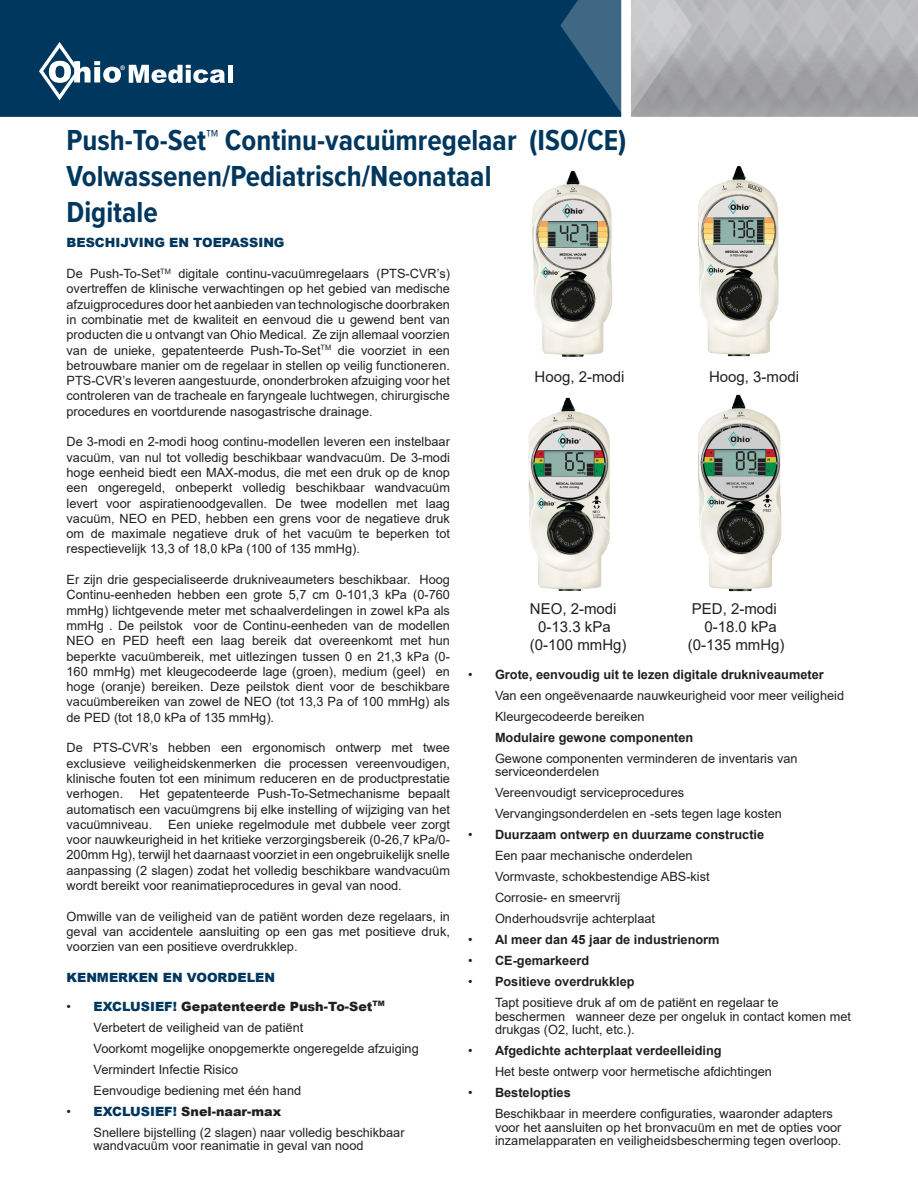
<style>
.page{position:relative;width:918px;height:1188px;background:#fff}
.page>*{position:absolute;margin:0;border:0;box-sizing:border-box;transform-origin:0 0}
.t1{font:700 30px "Proxima Nova Cond";color:#00375e}
.t2{font:15px "Arial";color:#231f20}
.t3{font:12.75px/15.3px "Arial";color:#231f20;text-align:justify}
.t4{font:700 12.75px "Arial";color:#231f20}
.t5{font:900 12.75px "Arial";color:#231f20}
.t6{font:900 12.75px "Arial";color:#00375e}
.t7{font:700 6.15px "Arial";color:#fff}
.s1{font-weight:400}
.s2{color:#00375e}
</style>
<div class="page">
<div style="left:0;top:0;width:560px;height:117px;background:#00375e"></div>
<svg style="left:560px;top:0;width:358px;height:117px;background:#99a1a9"></svg>
<svg style="left:129px;top:65px;width:96px;height:18px"></svg>
<div style="left:228px;top:65px;width:5px;height:18px;background:#fff"></div>
<svg style="left:39px;top:42px;width:82px;height:58px"></svg>
<img style="left:532px;top:170px;width:81px;height:187px">
<img style="left:698px;top:166px;width:81px;height:191px">
<img style="left:528px;top:397px;width:82px;height:194px">
<img style="left:698px;top:394px;width:84px;height:198px">
<p class="t7" style="left:121px;top:64px;width:6px">®</p>
<p class="t1" style="left:67px;top:118px;width:561px">Push-To-Set™ Continu-vacuümregelaar (ISO/CE)</p>
<p class="t1" style="left:67px;top:154px;width:426px">Volwassenen/Pediatrisch/Neonataal</p>
<p class="t1" style="left:67px;top:190px;width:93px">Digitale</p>
<p class="t6" style="left:67px;top:234px;width:220px">BESCHIJVING EN TOEPASSING</p>
<p class="t3" style="left:67px;top:266px;width:385px">De Push-To-Set<sup>TM</sup> digitale continu-vacuümregelaars (PTS-CVR’s) overtreffen de klinische verwachtingen op het gebied van medische afzuigprocedures door het aanbieden van technologische doorbraken in combinatie met de kwaliteit en eenvoud die u gewend bent van producten die u ontvangt van Ohio Medical. Ze zijn allemaal voorzien van de unieke, gepatenteerde Push-To-Set<sup>TM</sup> die voorziet in een betrouwbare manier om de regelaar in stellen op veilig functioneren.<br>PTS-CVR’s leveren aangestuurde, ononderbroken afzuiging voor het controleren van de tracheale en faryngeale luchtwegen, chirurgische procedures en voortdurende nasogastrische drainage.</p>
<p class="t3" style="left:67px;top:434px;width:385px">De 3-modi en 2-modi hoog continu-modellen leveren een instelbaar vacuüm, van nul tot volledig beschikbaar wandvacuüm. De 3-modi hoge eenheid biedt een MAX-modus, die met een druk op de knop een ongeregeld, onbeperkt volledig beschikbaar wandvacuüm levert voor aspiratienoodgevallen. De twee modellen met laag vacuüm, NEO en PED, hebben een grens voor de negatieve druk om de maximale negatieve druk of het vacuüm te beperken tot respectievelijk 13,3 of 18,0 kPa (100 of 135 mmHg).</p>
<p class="t3" style="left:67px;top:572px;width:385px">Er zijn drie gespecialiseerde drukniveaumeters beschikbaar. Hoog Continu-eenheden hebben een grote 5,7 cm 0-101,3 kPa (0-760 mmHg) lichtgevende meter met schaalverdelingen in zowel kPa als mmHg . De peilstok voor de Continu-eenheden van de modellen NEO en PED heeft een laag bereik dat overeenkomt met hun beperkte vacuümbereik, met uitlezingen tussen 0 en 21,3 kPa (0- 160 mmHg) met kleugecodeerde lage (groen), medium (geel) en hoge (oranje) bereiken. Deze peilstok dient voor de beschikbare vacuümbereiken van zowel de NEO (tot 13,3 Pa of 100 mmHg) als de PED (tot 18,0 kPa of 135 mmHg).</p>
<p class="t3" style="left:67px;top:740px;width:385px">De PTS-CVR’s hebben een ergonomisch ontwerp met twee exclusieve veiligheidskenmerken die processen vereenvoudigen, klinische fouten tot een minimum reduceren en de productprestatie verhogen.</p>
<p class="t2" style="left:535px;top:367px;width:92px">Hoog, 2-modi</p>
<p class="t2" style="left:709px;top:367px;width:92px">Hoog, 3-modi</p>
<p class="t2" style="left:530px;top:598px;width:88px">NEO, 2-modi</p>
<p class="t2" style="left:692px;top:598px;width:87px">PED, 2-modi</p>
<p class="t2" style="left:538px;top:616px;width:74px">0-13.3 kPa</p>
<p class="t2" style="left:704px;top:616px;width:74px">0-18.0 kPa</p>
<p class="t2" style="left:530px;top:634px;width:98px">(0-100 mmHg)</p>
<p class="t2" style="left:688px;top:634px;width:98px">(0-135 mmHg)</p>
<p class="t4" style="left:468px;top:665px;width:357px"><span class="s1">•</span> Grote, eenvoudig uit te lezen digitale drukniveaumeter</p>
<p class="t3" style="left:495px;top:688px;width:351px">Van een ongeëvenaarde nauwkeurigheid voor meer veiligheid</p>
<p class="t3" style="left:495px;top:709px;width:151px">Kleurgecodeerde bereiken</p>
<p class="t4" style="left:495px;top:728px;width:200px">Modulaire gewone componenten</p>
<p class="t3" style="left:495px;top:752px;width:304px;line-height:13.5px">Gewone componenten verminderen de inventaris van serviceonderdelen</p>
<p class="t3" style="left:495px;top:785px;width:191px">Vereenvoudigt serviceprocedures</p>
<p class="t3" style="left:495px;top:806px;width:289px">Vervangingsonderdelen en -sets tegen lage kosten</p>
<p class="t4" style="left:468px;top:826px;width:298px"><span class="s1">•</span> Duurzaam ontwerp en duurzame constructie</p>
<p class="t3" style="left:495px;top:848px;width:199px">Een paar mechanische onderdelen</p>
<p class="t3" style="left:495px;top:869px;width:216px">Vormvaste, schokbestendige ABS-kist</p>
<p class="t3" style="left:495px;top:890px;width:127px">Corrosie- en smeervrij</p>
<p class="t3" style="left:495px;top:911px;width:162px">Onderhoudsvrije achterplaat</p>
<p class="t4" style="left:468px;top:931px;width:253px"><span class="s1">•</span> Al meer dan 45 jaar de industrienorm</p>
<p class="t4" style="left:468px;top:952px;width:123px"><span class="s1">•</span> CE-gemarkeerd</p>
<p class="t4" style="left:468px;top:973px;width:168px"><span class="s1">•</span> Positieve overdrukklep</p>
<p class="t3" style="left:495px;top:996px;width:357px;line-height:13.5px;text-align:left">Tapt positieve druk af om de patiënt en regelaar te beschermen wanneer deze per ongeluk in contact komen met drukgas (O2, lucht, etc.).</p>
<p class="t4" style="left:468px;top:1042px;width:255px"><span class="s1">•</span> Afgedichte achterplaat verdeelleiding</p>
<p class="t3" style="left:495px;top:1064px;width:279px">Het beste ontwerp voor hermetische afdichtingen</p>
<p class="t4" style="left:468px;top:1084px;width:104px"><span class="s1">•</span> Bestelopties</p>
<p class="t3" style="left:495px;top:1107px;width:348px;line-height:13.5px;text-align:left">Beschikbaar in meerdere configuraties, waaronder adapters voor het aansluiten op het bronvacuüm en met de opties voor inzamelapparaten en veiligheidsbescherming tegen overloop.</p>
<p class="t3" style="left:67px;top:786px;width:385px;text-indent:73px">Het gepatenteerde Push-To-Setmechanisme bepaalt automatisch een vacuümgrens bij elke instelling of wijziging van het vacuümniveau. Een unieke regelmodule met dubbele veer zorgt voor nauwkeurigheid in het kritieke verzorgingsbereik (0-26,7 kPa/0- 200mm Hg), terwijl het daarnaast voorziet in een ongebruikelijk snelle aanpassing (2 slagen) zodat het volledig beschikbare wandvacuüm wordt bereikt voor reanimatieprocedures in geval van nood.</p>
<p class="t3" style="left:67px;top:908px;width:385px">Omwille van de veiligheid van de patiënt worden deze regelaars, in geval van accidentele aansluiting op een gas met positieve druk, voorzien van een positieve overdrukklep.</p>
<p class="t6" style="left:67px;top:968px;width:210px">KENMERKEN EN VOORDELEN</p>
<p class="t5" style="left:67px;top:997px;width:320px"><span class="s1">•</span> <span class="s2">EXCLUSIEF!</span> Gepatenteerde Push-To-Set<sup>TM</sup></p>
<p class="t3" style="left:94px;top:1019px;width:211px">Verbetert de veiligheid van de patiënt</p>
<p class="t3" style="left:94px;top:1040px;width:327px">Voorkomt mogelijke onopgemerkte ongeregelde afzuiging</p>
<p class="t3" style="left:94px;top:1061px;width:146px">Vermindert Infectie Risico</p>
<p class="t3" style="left:94px;top:1082px;width:209px">Eenvoudige bediening met één hand</p>
<p class="t5" style="left:67px;top:1102px;width:216px"><span class="s1">•</span> <span class="s2">EXCLUSIEF!</span> Snel-naar-max</p>
<p class="t3" style="left:94px;top:1125px;width:313px;line-height:13.5px">Snellere bijstelling (2 slagen) naar volledig beschikbaar wandvacuüm voor reanimatie in geval van nood</p>
</div>
